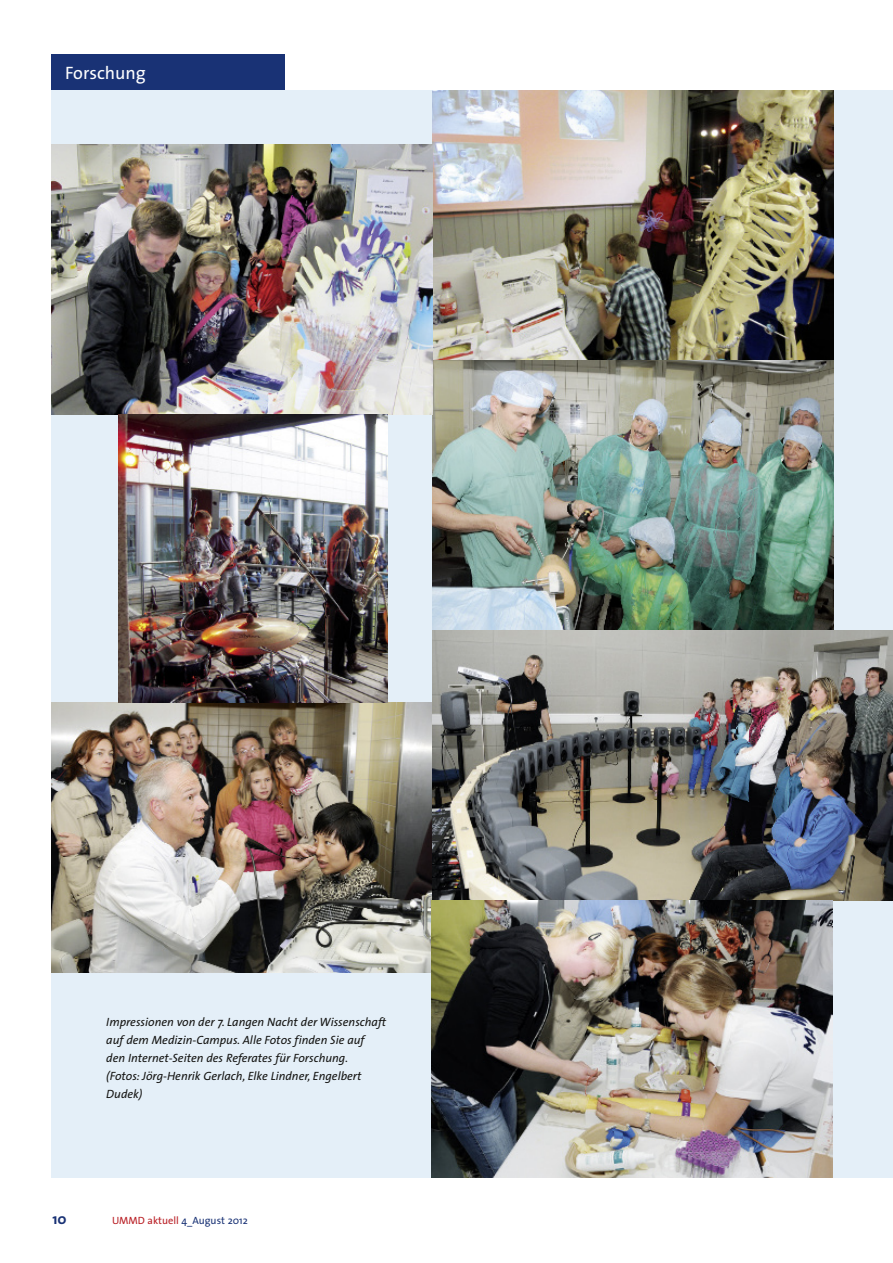
<style>
.page{position:relative;width:893px;height:1263px;background:#fff}
.page>*{position:absolute;margin:0;border:0;box-sizing:border-box;transform-origin:0 0}
.t1{font:18px "The Sans";color:#fff}
.t2{font:700 15px "The Sans";color:#193275}
.t3{font:italic 12px/18px "The Sans";color:#141412}
.t4{font:10.5px "The Sans";color:#193275}
.s1{color:#b81c22}
</style>
<div class="page">
<div style="left:51px;top:54px;width:234px;height:37px;background:#193275"></div>
<div style="left:51px;top:90px;width:842px;height:1088px;background:#e4eff8"></div>
<img style="left:433px;top:90px;width:400px;height:540px">
<img style="left:51px;top:702px;width:382px;height:270px">
<img style="left:433px;top:630px;width:460px;height:270px">
<img style="left:432px;top:900px;width:400px;height:278px">
<img style="left:51px;top:144px;width:382px;height:270px">
<img style="left:119px;top:414px;width:268px;height:288px">
<h1 class="t1" style="left:65px;top:58px;width:82px">Forschung</h1>
<p class="t3" style="left:106px;top:1013px;width:281px">Impressionen von der 7. Langen Nacht der Wissenschaft auf dem Medizin-Campus. Alle Fotos finden Sie auf den Internet-Seiten des Referates für Forschung.<br>(Fotos: Jörg-Henrik Gerlach, Elke Lindner, Engelbert Dudek)</p>
<p class="t2" style="left:53px;top:1206px;width:16px">10</p>
<p class="t4" style="left:112px;top:1212px;width:137px"><span class="s1">UMMD aktuell</span> 4_August 2012</p>
</div>
